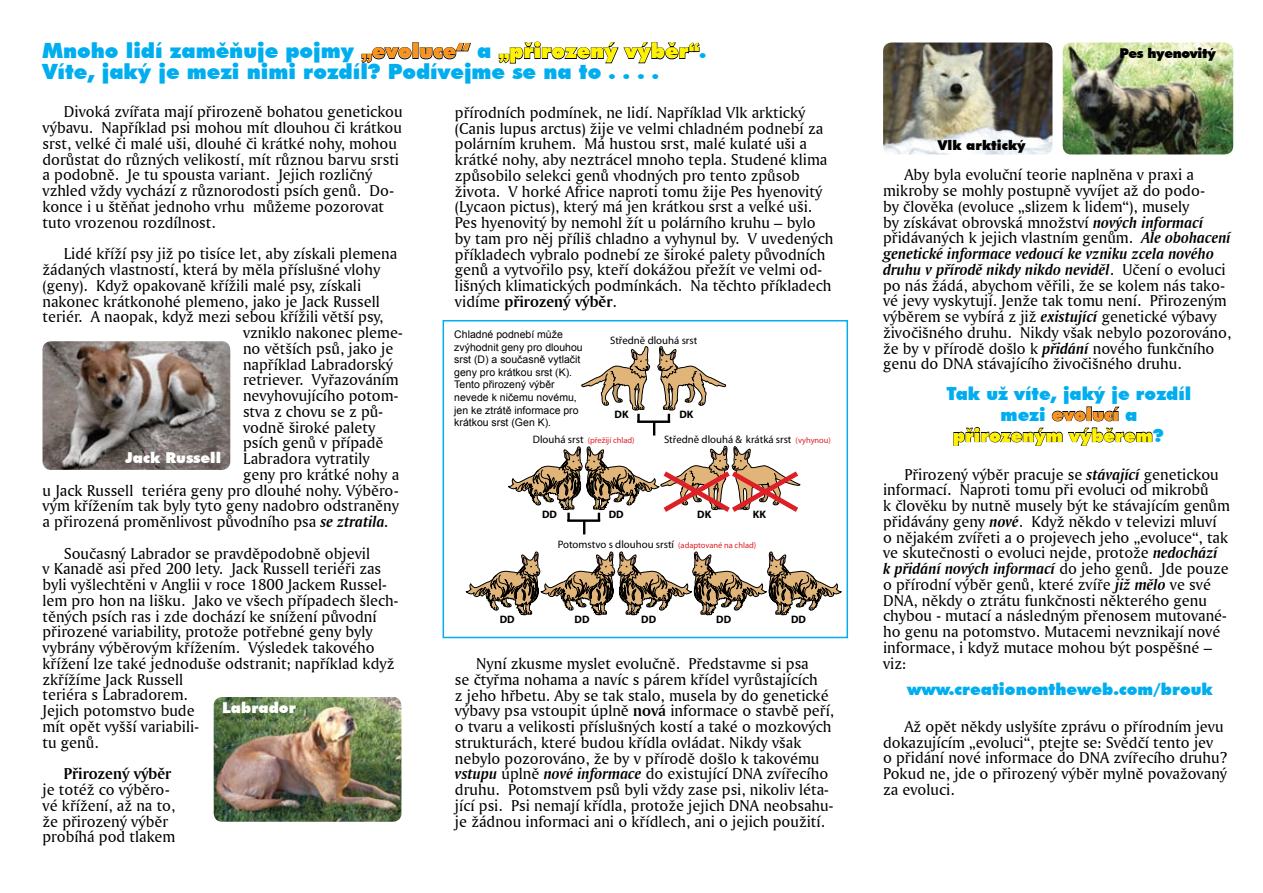
<style>
.page{position:relative;width:1263px;height:893px;background:#fff}
.page>*{position:absolute;margin:0;border:0;box-sizing:border-box;transform-origin:0 0}
.t1{font:900 21px/21px "Futura BT";color:#00aeef}
.t2{font:900 18px "Futura BT";color:#00aeef}
.t3{font:900 18px "Futura BT";color:#fff200}
.t4{font:900 18px "Futura BT";color:#f7931e}
.t5{font:16.5px/15.8px "Amerigo BT Roman A";color:#000}
.t6{font:16.5px/15.8px "Amerigo BT Bold Italic A";color:#000}
.t7{font:16.5px "Amerigo BT Bold A";color:#000}
.t8{font:900 16.5px "Futura BT";color:#00aeef}
.t9{font:900 15px "Futura BT";color:#fff}
.t10{font:900 13.5px "Futura BT";letter-spacing:-.025em;color:#000}
.t11{font:900 13.5px "Futura BT";color:#000}
.t12{font:10.8px "Myriad";color:#000}
.t13{font:700 10.8px "Myriad";color:#000}
.t14{font:10.5px/12.6px "Arial";color:#000}
.t15{font:8.4px "Myriad";color:#dd1f26}
.s1{font-family:"Arial";color:#f7931e}
.s2{color:#f7931e}
.s3{font-family:"Arial";color:#fff200}
.s4{color:#fff200}
.s5{font-family:"Amerigo BT Bold Italic A"}
.s6{font-family:"Amerigo BT Roman A"}
.s7{font-family:"Myriad Pro"}
.s8{font-size:8.4px;color:#dd1f26}
.s9{font-size:10.8px;color:#000}
.s10{font-family:"Amerigo BT Bold A"}
.s11{color:#00aeef}
</style>
<div class="page">
<img style="left:214px;top:697px;width:187px;height:125px">
<img style="left:43px;top:341px;width:187px;height:129px">
<svg style="left:361px;top:47px;width:51px;height:17px"></svg>
<svg style="left:419px;top:43px;width:52px;height:17px"></svg>
<svg style="left:498px;top:41px;width:202px;height:23px"></svg>
<svg style="left:953px;top:406px;width:200px;height:40px"></svg>
<svg style="left:581px;top:346px;width:145px;height:89px"></svg>
<svg style="left:465px;top:551px;width:377px;height:65px"></svg>
<svg style="left:508px;top:445px;width:293px;height:89px"></svg>
<div style="left:443px;top:320px;width:405px;height:318px;border:2px solid #00aeef"></div>
<img style="left:1063px;top:43px;width:170px;height:111px">
<img style="left:883px;top:43px;width:169px;height:111px">
<p class="t1" style="left:43px;top:40px;width:665px">Mnoho lidí zaměňuje pojmy <span class="s1">„</span><span class="s2">evoluce“</span> a <span class="s3">„</span><span class="s4">přirozený výběr</span><span class="s3">“</span>.<br>Víte, jaký je mezi nimi rozdíl? Podívejme se na to . . . .</p>
<p class="t5" style="left:43px;top:104px;width:362px;text-indent:21px">Divoká zvířata mají přirozeně bohatou genetickou výbavu. Například psi mohou mít dlouhou či krátkou srst, velké či malé uši, dlouhé či krátké nohy, mohou dorůstat do různých velikostí, mít různou barvu srsti a podobně. Je tu spousta variant. Jejich rozličný vzhled vždy vychází z různorodosti psích genů. Do&shy;konce i u štěňat jednoho vrhu můžeme pozorovat tuto vrozenou rozdílnost.</p>
<p class="t5" style="left:64px;top:246px;width:335px">Lidé kříží psy již po tisíce let, aby získali plemena</p>
<p class="t5" style="left:43px;top:261px;width:339px">žádaných vlastností, která by měla příslušné vlohy</p>
<p class="t5" style="left:43px;top:277px;width:320px">(geny). Když opakovaně křížili malé psy, získali</p>
<p class="t5" style="left:43px;top:293px;width:339px">nakonec krátkonohé plemeno, jako je Jack Russell</p>
<p class="t5" style="left:43px;top:309px;width:342px">teriér. A naopak, když mezi sebou křížili větší psy,</p>
<p class="t5" style="left:243px;top:324px;width:161px">vzniklo nakonec pleme-</p>
<p class="t5" style="left:243px;top:340px;width:152px">no větších psů, jako je</p>
<p class="t5" style="left:243px;top:356px;width:152px">například Labradorský</p>
<p class="t5" style="left:243px;top:372px;width:157px">retriever. Vyřazováním</p>
<p class="t5" style="left:243px;top:387px;width:157px">nevyhovujícího potom-</p>
<p class="t5" style="left:243px;top:403px;width:141px">stva z chovu se z pů-</p>
<p class="t5" style="left:243px;top:419px;width:134px">vodně široké palety</p>
<p class="t5" style="left:243px;top:435px;width:142px">psích genů v případě</p>
<p class="t5" style="left:243px;top:450px;width:128px">Labradora vytratily</p>
<p class="t5" style="left:243px;top:466px;width:158px">geny pro krátké nohy a</p>
<p class="t5" style="left:43px;top:482px;width:358px">u Jack Russell teriéra geny pro dlouhé nohy. Výběro-</p>
<p class="t5" style="left:43px;top:498px;width:358px">vým křížením tak byly tyto geny nadobro odstraněny</p>
<p class="t5" style="left:43px;top:513px;width:348px">a přirozená proměnlivost původního psa <span class="s5">se ztratila.</span></p>
<p class="t5" style="left:43px;top:545px;width:357px;text-indent:21px">Současný Labrador se pravděpodobně objevil<br>v Kanadě asi před 200 lety. Jack Russell teriéři zas byli vyšlechtěni v Anglii v roce 1800 Jackem Russel&shy;lem pro hon na lišku. Jako ve všech případech šlech&shy;těných psích ras i zde dochází ke snížení původní přirozené variability, protože potřebné geny byly vybrány výběrovým křížením. Výsledek takového křížení lze také jednoduše odstranit; například když zkřížíme Jack Russell<br>teriéra s Labradorem.<br>Jejich potomstvo bude<br>mít opět vyšší variabili-<br>tu genů.</p>
<p class="t7" style="left:64px;top:764px;width:109px">Přirozený výběr</p>
<p class="t5" style="left:43px;top:781px;width:134px">je totéž co výběro&shy;vé křížení, až na to, že přirozený výběr probíhá pod tlakem</p>
<p class="t9" style="left:125px;top:448px;width:97px">Jack Russell</p>
<p class="t9" style="left:222px;top:698px;width:75px">Labrador</p>
<p class="t5" style="left:455px;top:104px;width:380px">přírodních podmínek, ne lidí. Například Vlk arktický (Canis lupus arctus) žije ve velmi chladném podnebí za polárním kruhem. Má hustou srst, malé kulaté uši a krátké nohy, aby neztrácel mnoho tepla. Studené klima způsobilo selekci genů vhodných pro tento způsob života. V horké Africe naproti tomu žije Pes hyenovitý (Lycaon pictus), který má jen krátkou srst a velké uši.<br>Pes hyenovitý by nemohl žít u polárního kruhu – bylo by tam pro něj příliš chladno a vyhynul by. V uvedených příkladech vybralo podnebí ze široké palety původních genů a vytvořilo psy, kteří dokážou přežít ve velmi od&shy;lišných klimatických podmínkách. Na těchto příkladech</p>
<p class="t7" style="left:455px;top:291px;width:163px"><span class="s6">vidíme</span> přirozený výběr<span class="s6">.</span></p>
<p class="t14" style="left:454px;top:328px;width:130px">Chladné podnebí může zvýhodnit geny pro dlouhou srst (D) a současně vytlačit geny pro krátkou srst (K).<br>Tento přirozený výběr nevede k ničemu novému, jen ke ztrátě informace pro krátkou srst (Gen K).</p>
<p class="t12" style="left:610px;top:335px;width:89px">St<span class="s7">ř</span>edn<span class="s7">ě</span> dlouhá srst</p>
<p class="t13" style="left:614px;top:408px;width:16px">DK</p>
<p class="t13" style="left:679px;top:408px;width:16px">DK</p>
<p class="t12" style="left:664px;top:434px;width:168px">St<span class="s7">ř</span>edn<span class="s7">ě</span> dlouhá &amp; krátká srst <span class="s8">(vyhynou)</span></p>
<p class="t15" style="left:533px;top:436px;width:103px"><span class="s9">Dlouhá srst</span> (p<span class="s7">ře</span>žijí chlad)</p>
<p class="t13" style="left:542px;top:508px;width:17px">DD</p>
<p class="t13" style="left:609px;top:508px;width:17px">DD</p>
<p class="t12" style="left:558px;top:539px;width:200px">Potomstvo s dlouhou srstí <span class="s8">(adaptované na chlad)</span></p>
<p class="t13" style="left:697px;top:508px;width:16px">DK</p>
<p class="t13" style="left:753px;top:508px;width:15px">KK</p>
<p class="t13" style="left:500px;top:613px;width:17px">DD</p>
<p class="t13" style="left:575px;top:613px;width:17px">DD</p>
<p class="t13" style="left:641px;top:613px;width:17px">DD</p>
<p class="t13" style="left:716px;top:613px;width:17px">DD</p>
<p class="t13" style="left:791px;top:613px;width:17px">DD</p>
<p class="t5" style="left:455px;top:655px;width:381px;text-indent:21px">Nyní zkusme myslet evolučně. Představme si psa<br>se čtyřma nohama a navíc s párem křídel vyrůstajících<br>z jeho hřbetu. Aby se tak stalo, musela by do genetické výbavy psa vstoupit úplně <span class="s10">nová</span> informace o stavbě peří, o tvaru a velikosti příslušných kostí a také o mozkových strukturách, které budou křídla ovládat. Nikdy však nebylo pozorováno, že by v přírodě došlo k takovému <span class="s5">vstupu</span> úplně <span class="s5">nové informace</span> do existující DNA zvířecího druhu. Potomstvem psů byli vždy zase psi, nikoliv léta&shy;jící psi. Psi nemají křídla, protože jejich DNA neobsahu&shy;je žádnou informaci ani o křídlech, ani o jejich použití.</p>
<p class="t11" style="left:938px;top:137px;width:89px">Vlk arktický</p>
<p class="t10" style="left:1119px;top:45px;width:98px">Pes hyenovitý</p>
<p class="t5" style="left:883px;top:167px;width:349px;text-indent:21px">Aby byla evoluční teorie naplněna v praxi a mikroby se mohly postupně vyvíjet až do podo-<br>by člověka (evoluce „slizem k lidem“), musely<br>by získávat obrovská množství <span class="s5">nových informací </span>přidávaných k jejich vlastním genům. <span class="s5">Ale obohacení</span></p>
<p class="t6" style="left:883px;top:245px;width:344px">genetické informace vedoucí ke vzniku zcela nového druhu v přírodě nikdy nikdo neviděl<span class="s6">. Učení o evoluci</span></p>
<p class="t5" style="left:883px;top:277px;width:350px">po nás žádá, abychom věřili, že se kolem nás tako&shy;vé jevy vyskytují. Jenže tak tomu není. Přirozeným výběrem se vybírá z již <span class="s5">existující</span> genetické výbavy živočišného druhu. Nikdy však nebylo pozorováno, že by v přírodě došlo k <span class="s5">přidání</span> nového funkčního genu do DNA stávajícího živočišného druhu.</p>
<p class="t2" style="left:946px;top:382px;width:246px">Tak už víte, jaký je rozdíl</p>
<p class="t4" style="left:1000px;top:403px;width:138px"><span class="s11">mezi</span> evolucí <span class="s11">a</span></p>
<p class="t3" style="left:953px;top:424px;width:212px">přirozeným výběrem<span class="s11">?</span></p>
<p class="t5" style="left:883px;top:466px;width:348px;text-indent:21px">Přirozený výběr pracuje se <span class="s5">stávající</span> genetickou informací. Naproti tomu při evoluci od mikrobů<br>k člověku by nutně musely být ke stávajícím genům přidávány geny <span class="s5">nové</span>. Když někdo v televizi mluví<br>o nějakém zvířeti a o projevech jeho „evoluce“, tak ve skutečnosti o evoluci nejde, protože <span class="s5">nedochází</span></p>
<p class="t6" style="left:883px;top:561px;width:347px">k přidání nových informací <span class="s6">do jeho genů. Jde pouze</span></p>
<p class="t5" style="left:883px;top:576px;width:345px">o přírodní výběr genů, které zvíře <span class="s5">již mělo</span> ve své DNA, někdy o ztrátu funkčnosti některého genu chybou - mutací a následným přenosem mutované&shy;ho genu na potomstvo. Mutacemi nevznikají nové informace, i když mutace mohou být pospěšné – viz:</p>
<p class="t8" style="left:907px;top:679px;width:307px">www.creationontheweb.com/brouk</p>
<p class="t5" style="left:883px;top:718px;width:346px;text-indent:21px">Až opět někdy uslyšíte zprávu o přírodním jevu dokazujícím „evoluci“, ptejte se: Svědčí tento jev<br>o přidání nové informace do DNA zvířecího druhu?<br>Pokud ne, jde o přirozený výběr mylně považovaný za evoluci.</p>
</div>
